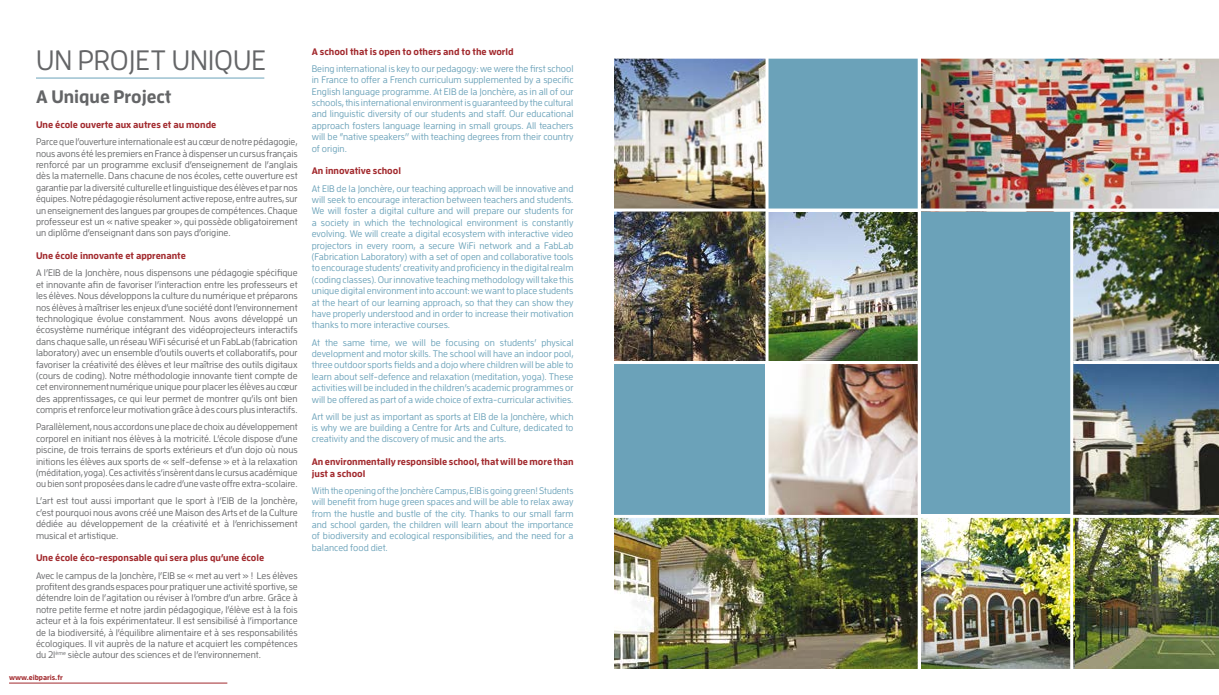
<style>
.page{position:relative;width:1219px;height:695px;background:#fff}
.page>*{position:absolute;margin:0;border:0;box-sizing:border-box;transform-origin:0 0}
.t1{font:500 28px "Enzo OT";color:#646567}
.t2{font:700 18px "Enzo OT";color:#646567}
.t3{font:500 9.5px/11.4px "Enzo OT";color:#646567;text-align:justify}
.t4{font:500 9.5px/11.4px "Enzo OT";color:#6ba2b9;text-align:justify}
.t5{font:700 9.5px/11.4px "Enzo OT";color:#a22a2e}
.t6{font:700 7.2px "Enzo OT";color:#a22a2e}
</style>
<div class="page">
<hr style="left:9px;top:682px;width:218px;height:1px;background:#a22a2e">
<hr style="left:36px;top:77px;width:228px;height:1px;background:#6ba2b9">
<img style="left:1073px;top:211px;width:146px;height:457px">
<div style="left:767px;top:57px;width:153px;height:153px;background:#6ba2b9"></div>
<img style="left:768px;top:212px;width:150px;height:149px">
<img style="left:614px;top:59px;width:151px;height:302px">
<img style="left:921px;top:518px;width:153px;height:150px">
<div style="left:614px;top:362px;width:151px;height:153px;background:#6ba2b9"></div>
<img style="left:614px;top:518px;width:303px;height:150px">
<div style="left:921px;top:210px;width:150px;height:304px;background:#6ba2b9"></div>
<img style="left:768px;top:364px;width:149px;height:150px">
<hr style="left:918px;top:12px;width:3px;height:667px;background:#fff">
<hr style="left:765px;top:12px;width:3px;height:505px;background:#fff">
<hr style="left:1070px;top:12px;width:3px;height:660px;background:#fff">
<img style="left:921px;top:59px;width:298px;height:149px">
<div style="left:605px;top:54px;width:614px;height:5px;background:#fff"></div>
<hr style="left:605px;top:208px;width:614px;height:3px;background:#fff">
<hr style="left:1073px;top:361px;width:146px;height:3px;background:#fff">
<hr style="left:605px;top:361px;width:315px;height:3px;background:#fff">
<hr style="left:605px;top:515px;width:614px;height:3px;background:#fff">
<h1 class="t1" style="left:36px;top:44px;width:232px">UN PROJET UNIQUE</h1>
<h2 class="t2" style="left:36px;top:86px;width:137px">A Unique Project</h2>
<p class="t5" style="left:36px;top:119px;width:182px">Une école ouverte aux autres et au monde</p>
<p class="t3" style="left:36px;top:136px;width:263px">Parce que l’ouverture internationale est au cœur de notre pédagogie, nous avons été les premiers en France à dispenser un cursus français renforcé par un programme exclusif d’enseignement de l’anglais dès la maternelle. Dans chacune de nos écoles, cette ouverture est garantie par la diversité culturelle et linguistique des élèves et par nos équipes. Notre pédagogie résolument active repose, entre autres, sur un enseignement des langues par groupes de compétences. Chaque professeur est un « native speaker », qui possède obligatoirement un diplôme d’enseignant dans son pays d’origine.</p>
<p class="t5" style="left:36px;top:250px;width:151px">Une école innovante et apprenante</p>
<p class="t3" style="left:36px;top:267px;width:263px">A l’EIB de la Jonchère, nous dispensons une pédagogie spécifique et innovante afin de favoriser l’interaction entre les professeurs et les élèves. Nous développons la culture du numérique et préparons nos élèves à maîtriser les enjeux d’une société dont l’environnement technologique évolue constamment. Nous avons développé un écosystème numérique intégrant des vidéoprojecteurs interactifs dans chaque salle, un réseau WiFi sécurisé et un FabLab (fabrication laboratory) avec un ensemble d’outils ouverts et collaboratifs, pour favoriser la créativité des élèves et leur maîtrise des outils digitaux (cours de coding). Notre méthodologie innovante tient compte de cet environnement numérique unique pour placer les élèves au cœur des apprentissages, ce qui leur permet de montrer qu’ils ont bien compris et renforce leur motivation grâce à des cours plus interactifs.</p>
<p class="t3" style="left:36px;top:421px;width:263px">Parallèlement, nous accordons une place de choix au développement corporel en initiant nos élèves à la motricité. L’école dispose d’une piscine, de trois terrains de sports extérieurs et d’un dojo où nous initions les élèves aux sports de « self-defense » et à la relaxation (méditation, yoga). Ces activités s’insèrent dans le cursus académique ou bien sont proposées dans le cadre d’une vaste offre extra-scolaire.</p>
<p class="t3" style="left:36px;top:495px;width:263px">L’art est tout aussi important que le sport à l’EIB de la Jonchère, c’est pourquoi nous avons créé une Maison des Arts et de la Culture dédiée au développement de la créativité et à l’enrichissement musical et artistique.</p>
<p class="t5" style="left:36px;top:552px;width:230px">Une école éco-responsable qui sera plus qu’une école</p>
<p class="t3" style="left:36px;top:569px;width:263px">Avec le campus de la Jonchère, l’EIB se « met au vert » ! Les élèves profitent des grands espaces pour pratiquer une activité sportive, se détendre loin de l’agitation ou réviser à l’ombre d’un arbre. Grâce à notre petite ferme et notre jardin pédagogique, l’élève est à la fois acteur et à la fois expérimentateur. Il est sensibilisé à l’importance de la biodiversité, à l’équilibre alimentaire et à ses responsabilités écologiques. Il vit auprès de la nature et acquiert les compétences du 21<sup>ème</sup> siècle autour des sciences et de l’environnement.</p>
<p class="t6" style="left:9px;top:673px;width:55px">www.eibparis.fr</p>
<p class="t5" style="left:312px;top:45px;width:203px">A school that is open to others and to the world</p>
<p class="t4" style="left:312px;top:63px;width:263px">Being international is key to our pedagogy: we were the first school in France to offer a French curriculum supplemented by a specific English language programme. At EIB de la Jonchère, as in all of our schools, this international environment is guaranteed by the cultural and linguistic diversity of our students and staff. Our educational approach fosters language learning in small groups. All teachers will be ”native speakers’’ with teaching degrees from their country of origin.</p>
<p class="t5" style="left:312px;top:165px;width:91px">An innovative school</p>
<p class="t4" style="left:312px;top:182px;width:263px">At EIB de la Jonchère, our teaching approach will be innovative and will seek to encourage interaction between teachers and students.<br>We will foster a digital culture and will prepare our students for a society in which the technological environment is constantly evolving. We will create a digital ecosystem with interactive video projectors in every room, a secure WiFi network and a FabLab (Fabrication Laboratory) with a set of open and collaborative tools to encourage students’ creativity and proficiency in the digital realm (coding classes). Our innovative teaching methodology will take this unique digital environment into account: we want to place students at the heart of our learning approach, so that they can show they have properly understood and in order to increase their motivation thanks to more interactive courses.</p>
<p class="t4" style="left:312px;top:336px;width:263px">At the same time, we will be focusing on students’ physical development and motor skills. The school will have an indoor pool, three outdoor sports fields and a dojo where children will be able to learn about self-defence and relaxation (meditation, yoga). These activities will be included in the children’s academic programmes or will be offered as part of a wide choice of extra-curricular activities.</p>
<p class="t4" style="left:312px;top:410px;width:263px">Art will be just as important as sports at EIB de la Jonchère, which is why we are building a Centre for Arts and Culture, dedicated to creativity and the discovery of music and the arts.</p>
<p class="t5" style="left:312px;top:456px;width:263px">An environmentally responsible school, that will be more than just a school</p>
<p class="t4" style="left:312px;top:484px;width:263px">With the opening of the Jonchère Campus, EIB is going green! Students will benefit from huge green spaces and will be able to relax away from the hustle and bustle of the city. Thanks to our small farm and school garden, the children will learn about the importance of biodiversity and ecological responsibilities, and the need for a balanced food diet.</p>
</div>
